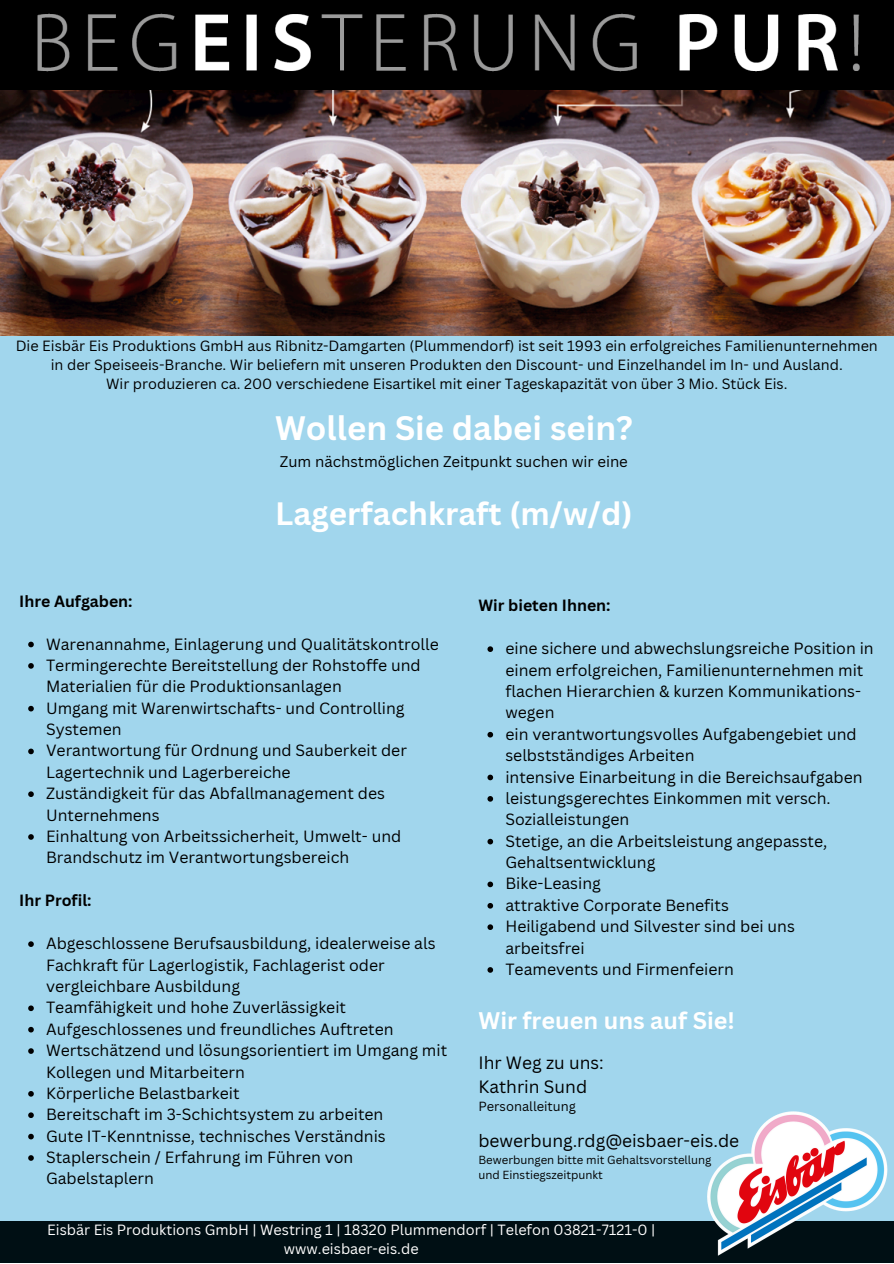
<style>
.page{position:relative;width:894px;height:1264px;background:#fff}
.page>*{position:absolute;margin:0;border:0;box-sizing:border-box;transform-origin:0 0}
.t1{font:700 33px "Canva Sans";color:#fff}
.t2{font:700 31.5px "Canva Sans";color:#fff}
.t3{font:700 23.4px "Canva Sans";color:#fff}
.t4{font:17.4px/23.7px "Canva Sans";color:#000}
.t5{font:15.75px/21.3px "Canva Sans";color:#000}
.t6{font:700 15.75px "Canva Sans";color:#000}
.t7{font:15px "Canva Sans";color:#000}
.t8{font:14.4px/19.2px "Canva Sans";color:#000;text-align:center}
.t9{font:14.4px/19.2px "Canva Sans";color:#fff;text-align:center}
.t10{font:12.9px "Canva Sans";color:#000}
.t11{font:11.4px "Canva Sans";color:#000}
</style>
<div class="page">
<img style="left:0;top:90px;width:893px;height:1172px">
<img style="left:0;top:0;width:893px;height:90px">
<div style="left:0;top:336px;width:893px;height:885px;background:#a1d6ed"></div>
<img style="left:699px;top:1111px;width:194px;height:145px">
<svg style="left:28px;top:641px;width:6px;height:6px"></svg>
<svg style="left:28px;top:663px;width:6px;height:5px"></svg>
<svg style="left:28px;top:705px;width:6px;height:6px"></svg>
<svg style="left:28px;top:748px;width:6px;height:6px"></svg>
<svg style="left:28px;top:791px;width:6px;height:6px"></svg>
<svg style="left:28px;top:834px;width:6px;height:5px"></svg>
<svg style="left:28px;top:941px;width:6px;height:5px"></svg>
<svg style="left:28px;top:1005px;width:6px;height:6px"></svg>
<svg style="left:28px;top:1026px;width:6px;height:6px"></svg>
<svg style="left:28px;top:1048px;width:6px;height:5px"></svg>
<svg style="left:28px;top:1091px;width:6px;height:5px"></svg>
<svg style="left:28px;top:1112px;width:6px;height:5px"></svg>
<svg style="left:28px;top:1133px;width:6px;height:6px"></svg>
<svg style="left:28px;top:1155px;width:6px;height:5px"></svg>
<svg style="left:487px;top:646px;width:6px;height:6px"></svg>
<svg style="left:487px;top:732px;width:6px;height:5px"></svg>
<svg style="left:487px;top:774px;width:6px;height:6px"></svg>
<svg style="left:487px;top:796px;width:6px;height:5px"></svg>
<svg style="left:487px;top:838px;width:6px;height:6px"></svg>
<svg style="left:487px;top:881px;width:6px;height:6px"></svg>
<svg style="left:487px;top:903px;width:6px;height:5px"></svg>
<svg style="left:487px;top:924px;width:6px;height:6px"></svg>
<svg style="left:487px;top:967px;width:6px;height:5px"></svg>
<h3 class="t8" style="left:16px;top:335px;width:863px">Die Eisbär Eis Produktions GmbH aus Ribnitz-Damgarten (Plummendorf) ist seit 1993 ein erfolgreiches Familienunternehmen in der Speiseeis-Branche. Wir beliefern mit unseren Produkten den Discount- und Einzelhandel im In- und Ausland.<br>Wir produzieren ca. 200 verschiedene Eisartikel mit einer Tageskapazität von über 3 Mio. Stück Eis.</h3>
<h4 class="t1" style="left:275px;top:405px;width:359px">Wollen Sie dabei sein?</h4>
<h4 class="t7" style="left:280px;top:451px;width:349px">Zum nächstmöglichen Zeitpunkt suchen wir eine</h4>
<h1 class="t2" style="left:275px;top:491px;width:359px">Lagerfachkraft (m/w/d)</h1>
<p class="t6" style="left:19px;top:590px;width:115px">Ihre Aufgaben:</p>
<p class="t5" style="left:46px;top:632px;width:394px">Warenannahme, Einlagerung und Qualitätskontrolle</p>
<p class="t5" style="left:46px;top:654px;width:376px">Termingerechte Bereitstellung der Rohstoffe und<br>Materialien für die Produktionsanlagen</p>
<p class="t5" style="left:46px;top:697px;width:360px">Umgang mit Warenwirtschafts- und Controlling<br>Systemen</p>
<p class="t5" style="left:46px;top:739px;width:362px">Verantwortung für Ordnung und Sauberkeit der<br>Lagertechnik und Lagerbereiche</p>
<p class="t5" style="left:46px;top:782px;width:340px">Zuständigkeit für das Abfallmanagement des<br>Unternehmens</p>
<h3 class="t5" style="left:46px;top:825px;width:356px">Einhaltung von Arbeitssicherheit, Umwelt- und<br>Brandschutz im Verantwortungsbereich</h3>
<p class="t6" style="left:19px;top:889px;width:74px">Ihr Profil:</p>
<p class="t5" style="left:46px;top:932px;width:391px">Abgeschlossene Berufsausbildung, idealerweise als<br>Fachkraft für Lagerlogistik, Fachlagerist oder vergleichbare Ausbildung</p>
<p class="t5" style="left:46px;top:996px;width:301px">Teamfähigkeit und hohe Zuverlässigkeit</p>
<p class="t5" style="left:46px;top:1017px;width:349px">Aufgeschlossenes und freundliches Auftreten</p>
<p class="t5" style="left:46px;top:1039px;width:402px">Wertschätzend und lösungsorientiert im Umgang mit<br>Kollegen und Mitarbeitern</p>
<p class="t5" style="left:46px;top:1082px;width:195px">Körperliche Belastbarkeit</p>
<p class="t5" style="left:46px;top:1103px;width:339px">Bereitschaft im 3-Schichtsystem zu arbeiten</p>
<p class="t5" style="left:46px;top:1124px;width:341px">Gute IT-Kenntnisse, technisches Verständnis</p>
<p class="t5" style="left:46px;top:1146px;width:309px">Staplerschein / Erfahrung im Führen von<br>Gabelstaplern</p>
<h2 class="t6" style="left:478px;top:594px;width:134px">Wir bieten Ihnen:</h2>
<h5 class="t5" style="left:505px;top:637px;width:370px">eine sichere und abwechslungsreiche Position in einem erfolgreichen, Familienunternehmen mit flachen Hierarchien &amp; kurzen Kommunikations&shy;wegen</h5>
<p class="t5" style="left:505px;top:723px;width:353px">ein verantwortungsvolles Aufgabengebiet und selbstständiges Arbeiten</p>
<p class="t5" style="left:505px;top:765px;width:358px">intensive Einarbeitung in die Bereichsaufgaben</p>
<p class="t5" style="left:505px;top:787px;width:326px">leistungsgerechtes Einkommen mit versch.<br>Sozialleistungen</p>
<h3 class="t5" style="left:505px;top:830px;width:323px">Stetige, an die Arbeitsleistung angepasste,<br>Gehaltsentwicklung</h3>
<p class="t5" style="left:505px;top:872px;width:97px">Bike-Leasing</p>
<p class="t5" style="left:505px;top:894px;width:225px">attraktive Corporate Benefits</p>
<p class="t5" style="left:505px;top:915px;width:291px">Heiligabend und Silvester sind bei uns arbeitsfrei</p>
<p class="t5" style="left:505px;top:958px;width:230px">Teamevents und Firmenfeiern</p>
<p class="t3" style="left:478px;top:1003px;width:258px">Wir freuen uns auf Sie!</p>
<p class="t4" style="left:478px;top:1050px;width:127px">Ihr Weg zu uns:<br>Kathrin Sund</p>
<p class="t10" style="left:478px;top:1097px;width:99px">Personalleitung</p>
<p class="t4" style="left:478px;top:1128px;width:262px">bewerbung.rdg@eisbaer-eis.de</p>
<p class="t11" style="left:478px;top:1151px;width:234px">Bewerbungen bitte mit Gehaltsvorstellung</p>
<p class="t11" style="left:478px;top:1167px;width:126px">und Einstiegszeitpunkt</p>
<h4 class="t9" style="left:47px;top:1219px;width:609px">Eisbär Eis Produktions GmbH | Westring 1 | 18320 Plummendorf | Telefon 03821-7121-0 | www.eisbaer-eis.de</h4>
</div>
